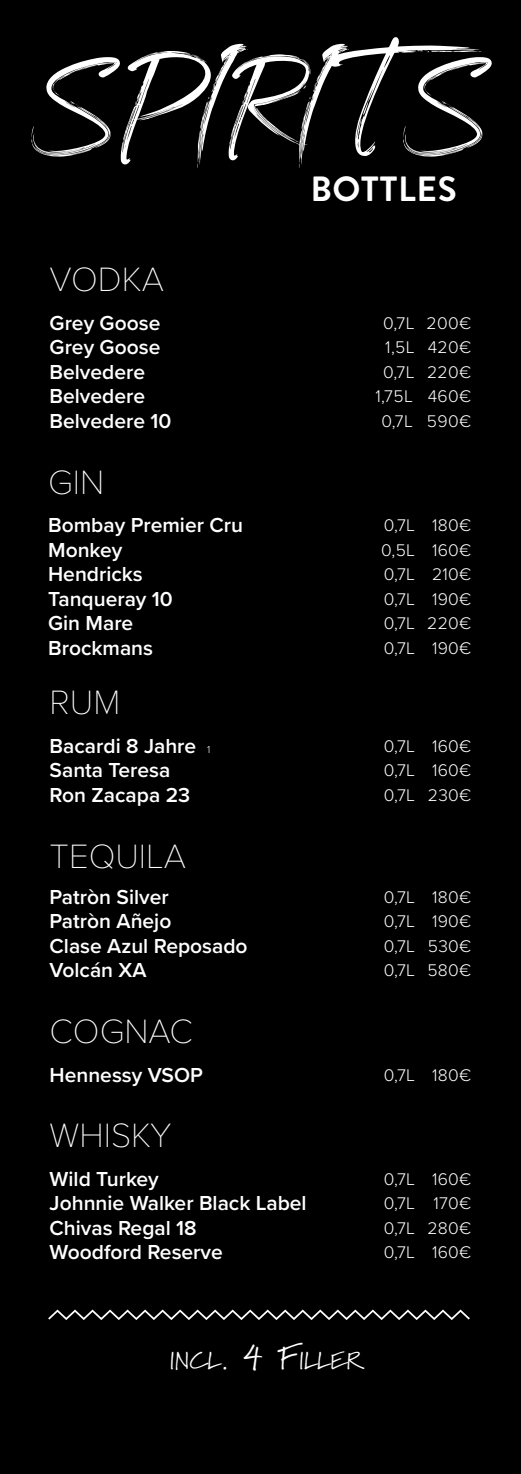
<style>
.page{position:relative;width:521px;height:1474px;background:#fff}
.page>*{position:absolute;margin:0;border:0;box-sizing:border-box;transform-origin:0 0}
.t1{font:126px "Julietta Messie";color:#fff}
.t2{font:100 35px "Proxima Nova T";color:#fff}
.t3{font:700 35px "Brandon Grotesque";letter-spacing:.02em;color:#fff}
.t4{font:24.5px "Marydale";color:#fff}
.t5{font:600 21px/24.5px "Proxima Nova";color:#fff}
.t6{font:300 17.5px/24.5px "Proxima Nova";letter-spacing:.02em;color:#fff;text-align:justify}
.s1{font-weight:300;font-size:10.5px}
.s2{font-size:35px}
</style>
<div class="page">
<div style="left:0;top:0;width:521px;height:1473px;background:#000"></div>
<svg style="left:48px;top:1309px;width:422px;height:11px"></svg>
<h1 class="t1" style="left:32px;top:18px;width:462px">SPIRITS</h1>
<h2 class="t3" style="left:310px;top:164px;width:148px">BOTTLES</h2>
<h2 class="t2" style="left:50px;top:253px;width:116px">VODKA</h2>
<p class="t5" style="left:50px;top:310px;width:123px">Grey Goose<br>Grey Goose<br>Belvedere<br>Belvedere<br>Belvedere 10</p>
<p class="t6" style="left:375px;top:310px;width:41px;text-align:center">0,7L<br>1,5L<br>0,7L<br>1,75L<br>0,7L</p>
<p class="t6" style="left:426px;top:310px;width:46px">200€ 420€ 220€ 460€ 590€</p>
<h2 class="t2" style="left:48px;top:456px;width:58px">GIN</h2>
<p class="t5" style="left:48px;top:512px;width:196px">Bombay Premier Cru<br>Monkey<br>Hendricks<br>Tanqueray 10<br>Gin Mare<br>Brockmans</p>
<p class="t6" style="left:381px;top:512px;width:35px">0,7L 0,5L 0,7L 0,7L 0,7L 0,7L</p>
<p class="t6" style="left:427px;top:512px;width:46px">180€ 160€ 210€ 190€ 220€ 190€</p>
<h2 class="t2" style="left:50px;top:676px;width:72px">RUM</h2>
<p class="t5" style="left:50px;top:732px;width:162px">Bacardi 8 Jahre <span class="s1">1<br></span>Santa Teresa<br>Ron Zacapa 23</p>
<p class="t6" style="left:384px;top:732px;width:33px">0,7L 0,7L 0,7L</p>
<p class="t6" style="left:428px;top:732px;width:45px">160€ 160€ 230€</p>
<h2 class="t2" style="left:50px;top:830px;width:138px">TEQUILA</h2>
<p class="t5" style="left:50px;top:884px;width:200px">Patròn Silver<br>Patròn Añejo<br>Clase Azul Reposado<br>Volcán XA</p>
<p class="t6" style="left:384px;top:883px;width:33px">0,7L 0,7L 0,7L 0,7L</p>
<p class="t6" style="left:427px;top:883px;width:45px">180€ 190€ 530€ 580€</p>
<h2 class="t2" style="left:50px;top:1005px;width:145px">COGNAC</h2>
<p class="t5" style="left:50px;top:1061px;width:155px">Hennessy VSOP</p>
<p class="t6" style="left:384px;top:1061px;width:89px">0,7L 180€</p>
<h2 class="t2" style="left:50px;top:1109px;width:123px">WHISKY</h2>
<p class="t5" style="left:50px;top:1165px;width:259px">Wild Turkey<br>Johnnie Walker Black Label<br>Chivas Regal 18<br>Woodford Reserve</p>
<p class="t6" style="left:384px;top:1165px;width:33px">0,7L 0,7L 0,7L 0,7L</p>
<p class="t6" style="left:427px;top:1165px;width:45px;text-align:center">160€<br>170€<br>280€<br>160€</p>
<p class="t4" style="left:169px;top:1346px;width:195px">INCL<span class="s2">. 4 F</span>ILLER</p>
</div>
